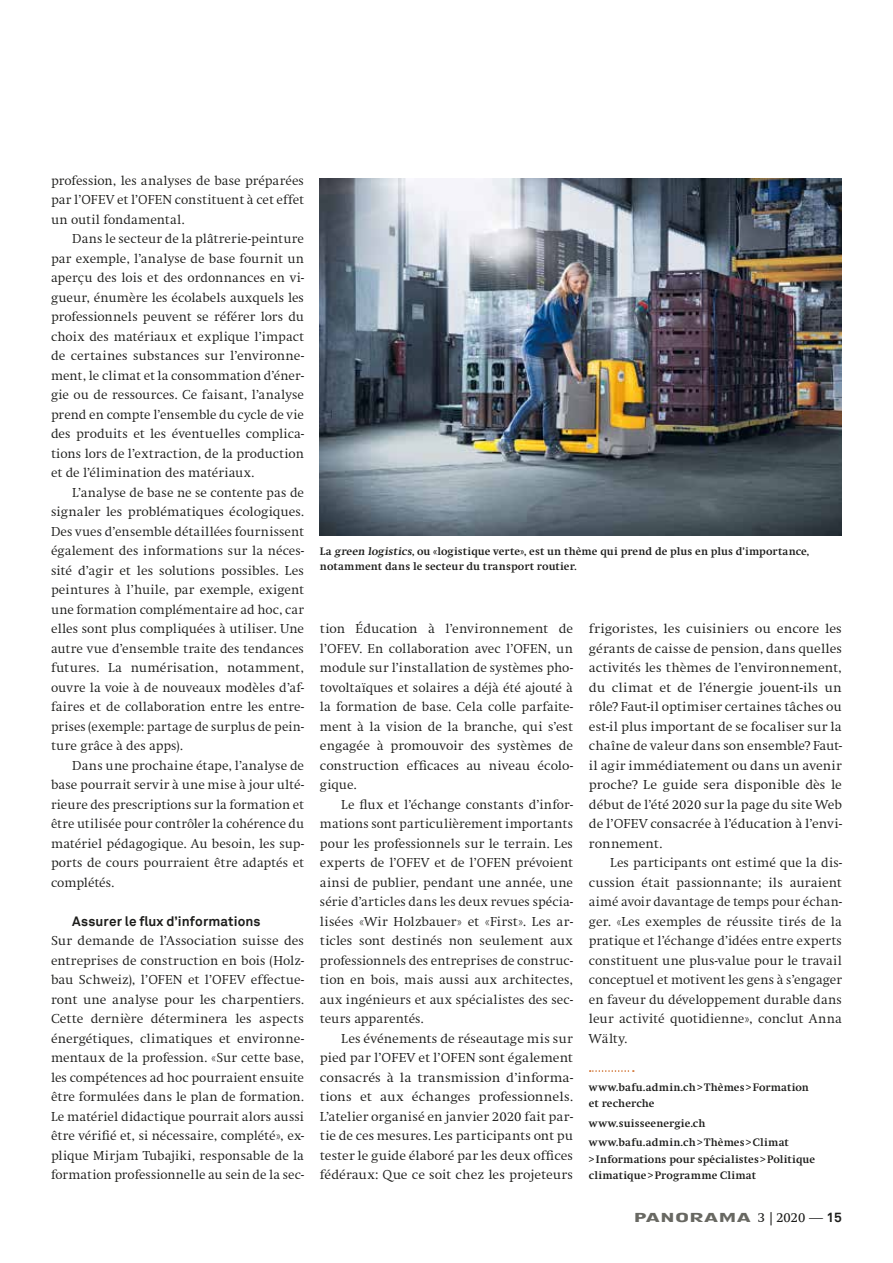
<style>
.page{position:relative;width:893px;height:1263px;background:#fff}
.page>*{position:absolute;margin:0;border:0;box-sizing:border-box;transform-origin:0 0}
.t1{font:300 13.5px/19.5px "Swift";color:#1d1d1b;text-align:justify}
.t2{font:300 13.5px/19.5px "Swift";color:#1d1d1b;text-align:justify;scale:1.05 1}
.t3{font:700 13.5px "Akkurat";letter-spacing:.01em;color:#1d1d1b}
.t4{font:13.5px "Rundfunk Grotesk Com";color:#686862;scale:1.5 1}
.t5{font:700 11.25px/16.5px "Swift";letter-spacing:.015em;color:#1d1d1b}
.s1{font-family:"Swift Com";color:#1d1d1b}
.s2{font-family:"Swift";font-weight:300;color:#1d1d1b}
.s3{font-family:"Akkurat";font-weight:700;color:#1d1d1b}
</style>
<div class="page">
<svg style="left:590px;top:1070px;width:44px;height:2px"></svg>
<img style="left:320px;top:178px;width:522px;height:358px">
<p class="t1" style="left:51px;top:171px;width:254px">profession, les analyses de base préparées par l’OFEV et l’OFEN constituent à cet effet un outil fondamental.</p>
<p class="t1" style="left:51px;top:229px;width:254px;text-indent:21px">Dans le secteur de la plâtrerie-peinture par exemple, l’analyse de base fournit un aperçu des lois et des ordonnances en vi&shy;gueur, énumère les écolabels auxquels les professionnels peuvent se référer lors du choix des matériaux et explique l’impact de certaines substances sur l’environne&shy;ment, le climat et la consommation d’éner&shy;gie ou de ressources. Ce faisant, l’analyse prend en compte l’ensemble du cycle de vie des produits et les éventuelles complica&shy;tions lors de l’extraction, de la production et de l’élimination des matériaux.</p>
<p class="t1" style="left:51px;top:483px;width:255px;text-indent:21px">L’analyse de base ne se contente pas de signaler les problématiques écologiques.<br>Des vues d’ensemble détaillées fournissent également des informations sur la néces&shy;sité d’agir et les solutions possibles. Les peintures à l’huile, par exemple, exigent une formation complémentaire ad hoc, car elles sont plus compliquées à utiliser. Une autre vue d’ensemble traite des tendances futures. La numérisation, notamment, ouvre la voie à de nouveaux modèles d’af&shy;faires et de collaboration entre les entre&shy;prises (exemple: partage de surplus de pein&shy;ture grâce à des apps).</p>
<p class="t1" style="left:51px;top:756px;width:254px;text-indent:21px">Dans une prochaine étape, l’analyse de base pourrait servir à une mise à jour ulté&shy;rieure des prescriptions sur la formation et être utilisée pour contrôler la cohérence du matériel pédagogique. Au besoin, les sup&shy;ports de cours pourraient être adaptés et complétés.</p>
<p class="t3" style="left:72px;top:913px;width:190px">Assurer le flux d’informations</p>
<p class="t1" style="left:51px;top:931px;width:254px">Sur demande de l’Association suisse des entreprises de construction en bois (Holz&shy;bau Schweiz), l’OFEN et l’OFEV effectue&shy;ront une analyse pour les charpentiers.<br>Cette dernière déterminera les aspects énergétiques, climatiques et environne&shy;mentaux de la profession. «Sur cette base, les compétences ad hoc pourraient ensuite être formulées dans le plan de formation.<br>Le matériel didactique pourrait alors aussi être vérifié et, si nécessaire, complété», ex&shy;plique Mirjam Tubajiki, responsable de la formation professionnelle au sein de la sec-</p>
<p class="t5" style="left:320px;top:544px;width:491px;line-height:15px">La green logistics, ou «logistique verte», est un thème qui prend de plus en plus d’importance, notamment dans le secteur du transport routier.</p>
<p class="t1" style="left:320px;top:619px;width:255px">tion Éducation à l’environnement de l’OFEV. En collaboration avec l’OFEN, un module sur l’installation de systèmes pho&shy;tovoltaïques et solaires a déjà été ajouté à la formation de base. Cela colle parfaite&shy;ment à la vision de la branche, qui s’est engagée à promouvoir des systèmes de construction efficaces au niveau écolo&shy;gique.</p>
<p class="t1" style="left:320px;top:795px;width:255px;text-indent:21px">Le flux et l’échange constants d’infor&shy;mations sont particulièrement importants pour les professionnels sur le terrain. Les experts de l’OFEV et de l’OFEN prévoient ainsi de publier, pendant une année, une série d’articles dans les deux revues spécia&shy;lisées «Wir Holzbauer» et «First». Les ar&shy;ticles sont destinés non seulement aux professionnels des entreprises de construc&shy;tion en bois, mais aussi aux architectes, aux ingénieurs et aux spécialistes des sec&shy;teurs apparentés.</p>
<p class="t1" style="left:320px;top:1029px;width:254px;text-indent:21px">Les événements de réseautage mis sur pied par l’OFEV et l’OFEN sont également consacrés à la transmission d’informa&shy;tions et aux échanges professionnels.<br>L’atelier organisé en janvier 2020 fait par&shy;tie de ces mesures. Les participants ont pu tester le guide élaboré par les deux offices fédéraux: Que ce soit chez les projeteurs</p>
<p class="t2" style="left:589px;top:619px;width:242px">frigoristes, les cuisiniers ou encore les gérants de caisse de pension, dans quelles activités les thèmes de l’environnement, du climat et de l’énergie jouent-ils un rôle? Faut-il optimiser certaines tâches ou est-il plus important de se focaliser sur la chaîne de valeur dans son ensemble? Faut&shy;il agir immédiatement ou dans un avenir proche? Le guide sera disponible dès le début de l’été 2020 sur la page du site Web de l’OFEV consacrée à l’éducation à l’envi&shy;ronnement.</p>
<p class="t1" style="left:589px;top:853px;width:254px;text-indent:21px">Les participants ont estimé que la dis&shy;cussion était passionnante; ils auraient aimé avoir davantage de temps pour échan&shy;ger. «Les exemples de réussite tirés de la pratique et l’échange d’idées entre experts constituent une plus-value pour le travail conceptuel et motivent les gens à s’engager en faveur du développement durable dans leur activité quotidienne», conclut Anna Wälty.</p>
<p class="t5" style="left:589px;top:1079px;width:221px">www.bafu.admin.ch&gt;Thèmes&gt;Formation et recherche</p>
<p class="t5" style="left:589px;top:1114px;width:201px;line-height:19.5px">www.suisseenergie.ch www.bafu.admin.ch&gt;Thèmes&gt;Climat</p>
<p class="t5" style="left:589px;top:1151px;width:228px">&gt;Informations pour spécialistes&gt;Politique climatique&gt;Programme Climat</p>
<p class="t4" style="left:633px;top:1210px;width:141px">PANORAMA <span class="s1">3 |2020</span> <span class="s2">—</span> <span class="s3">15</span></p>
</div>
